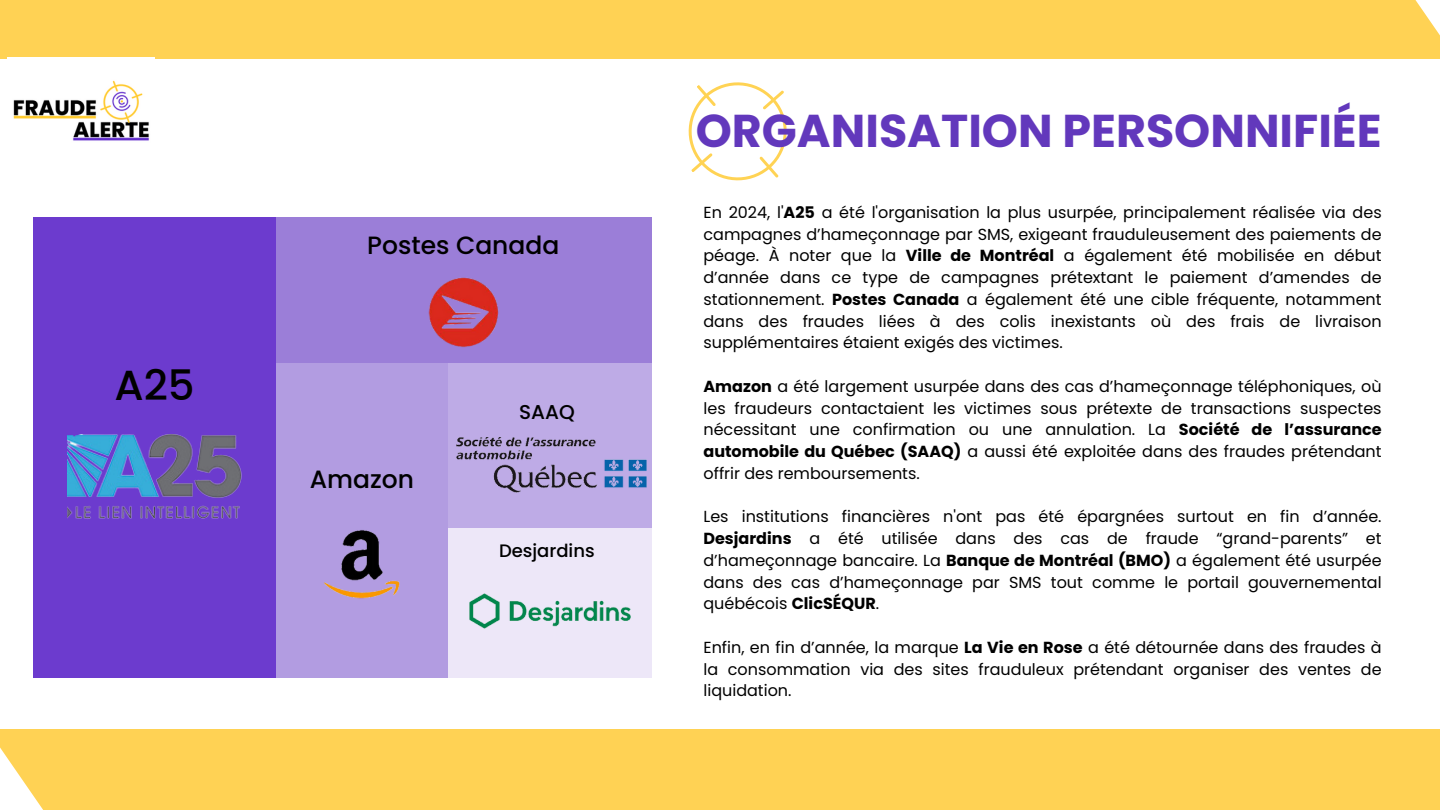
<style>
.page{position:relative;width:1440px;height:810px;background:#fff}
.page>*{position:absolute;margin:0;border:0;box-sizing:border-box;transform-origin:0 0}
.t1{font:700 46px "Poppins";color:#6238bc}
.t2{font:500 42px "Poppins";color:#000}
.t3{font:500 25px "Poppins";color:#000}
.t4{font:500 20px "Poppins";color:#000}
.t5{font:500 18px "Poppins";color:#000}
.t6{font:16px/21.8px "Poppins";color:#000;text-align:justify}
.s1{font-weight:700}
</style>
<div class="page">
<svg style="left:688px;top:82px;width:99px;height:99px"></svg>
<div style="left:276px;top:217px;width:376px;height:147px;background:#9b7ed8"></div>
<div style="left:276px;top:363px;width:172px;height:314px;background:#b29ce1"></div>
<div style="left:33px;top:217px;width:243px;height:460px;background:#6c3bce"></div>
<div style="left:448px;top:364px;width:204px;height:164px;background:#beabe6"></div>
<div style="left:448px;top:528px;width:204px;height:149px;background:#ede7f8"></div>
<img style="left:324px;top:530px;width:76px;height:69px">
<div style="left:0;top:0;width:1440px;height:59px;background:#ffd254"></div>
<div style="left:0;top:729px;width:1440px;height:81px;background:#ffd254"></div>
<img style="left:7px;top:58px;width:147px;height:83px">
<img style="left:68px;top:434px;width:174px;height:85px">
<img style="left:428px;top:277px;width:71px;height:71px">
<img style="left:456px;top:437px;width:190px;height:56px">
<img style="left:470px;top:593px;width:160px;height:36px">
<p class="t2" style="left:114px;top:356px;width:82px">A25</p>
<p class="t3" style="left:367px;top:228px;width:194px">Postes Canada</p>
<h1 class="t3" style="left:310px;top:462px;width:106px">Amazon</h1>
<p class="t4" style="left:519px;top:398px;width:57px">SAAQ</p>
<p class="t5" style="left:499px;top:538px;width:97px">Desjardins</p>
<p class="t1" style="left:696px;top:98px;width:687px">ORGANISATION PERSONNIFIÉE</p>
<p class="t6" style="left:703px;top:201px;width:680px">En 2024, l'<span class="s1">A25</span> a été l'organisation la plus usurpée, principalement réalisée via des campagnes d’hameçonnage par SMS, exigeant frauduleusement des paiements de péage. À noter que la <span class="s1">Ville de Montréal</span> a également été mobilisée en début d’année dans ce type de campagnes prétextant le paiement d’amendes de stationnement. <span class="s1">Postes Canada</span> a également été une cible fréquente, notamment dans des fraudes liées à des colis inexistants où des frais de livraison supplémentaires étaient exigés des victimes.</p>
<h1 class="t6" style="left:703px;top:375px;width:680px"><span class="s1">Amazon</span> a été largement usurpée dans des cas d’hameçonnage téléphoniques, où les fraudeurs contactaient les victimes sous prétexte de transactions suspectes nécessitant une confirmation ou une annulation. La <span class="s1">Société de l’assurance automobile du Québec (SAAQ)</span> a aussi été exploitée dans des fraudes prétendant offrir des remboursements.</h1>
<p class="t6" style="left:703px;top:506px;width:680px">Les institutions financières n'ont pas été épargnées surtout en fin d’année.<br><span class="s1">Desjardins</span> a été utilisée dans des cas de fraude “grand-parents” et d’hameçonnage bancaire. La <span class="s1">Banque de Montréal (BMO)</span> a également été usurpée dans des cas d’hameçonnage par SMS tout comme le portail gouvernemental québécois <span class="s1">ClicSÉQUR</span>.</p>
<h2 class="t6" style="left:703px;top:636px;width:680px">Enfin, en fin d’année, la marque <span class="s1">La Vie en Rose</span> a été détournée dans des fraudes à la consommation via des sites frauduleux prétendant organiser des ventes de liquidation.</h2>
</div>
